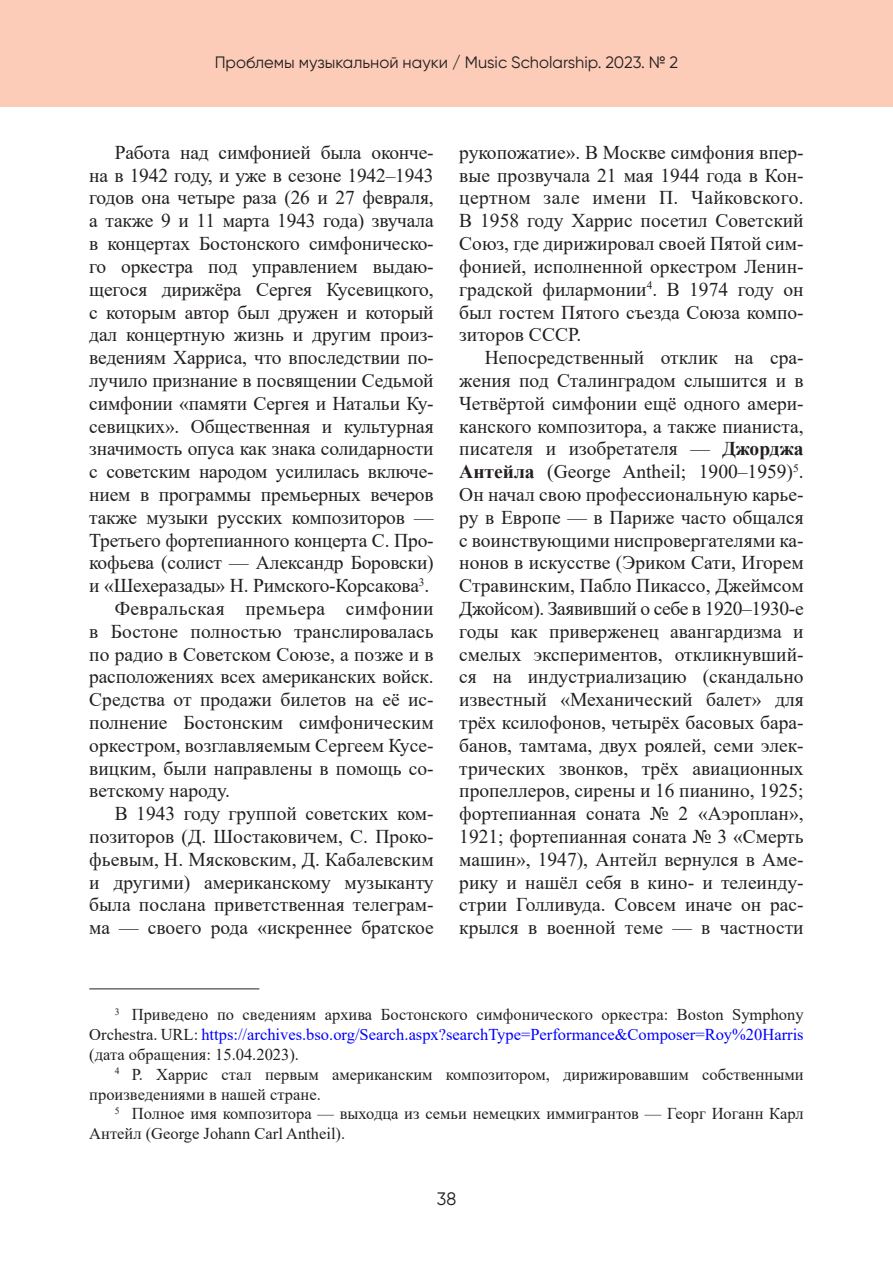
<style>
.page{position:relative;width:893px;height:1263px;background:#fff}
.page>*{position:absolute;margin:0;border:0;box-sizing:border-box;transform-origin:0 0}
.Текст{font:19.5px/22.8px "Times New Roman";color:#231f20;text-align:justify}
.t1{font:18px "Gilroy";color:#231f20}
.Примечание{font:16.5px/19.8px "Times New Roman";color:#231f20}
.t2{font:16.5px "Gilroy";color:#231f20}
.s1{font-weight:700}
.s2{color:#00f}
</style>
<div class="page">
<div style="left:0;top:0;width:893px;height:107px;background:#fcccb8"></div>
<hr style="left:89px;top:989px;width:170px;height:1px;background:#231f20">
<p class="t2" style="left:215px;top:53px;width:465px">Проблемы музыкальной науки / Music Scholarship. 2023. № 2</p>
<p class="Текст" style="left:89px;top:140px;width:346px;text-indent:26px">Работа над симфонией была оконче&shy;на в 1942 году, и уже в сезоне 1942–1943 годов она четыре раза (26 и 27 февраля, а также 9 и 11 марта 1943 года) звучала в концертах Бостонского симфоническо&shy;го оркестра под управлением выдаю&shy;щегося дирижёра Сергея Кусевицкого, с которым автор был дружен и который дал концертную жизнь и другим произ&shy;ведениям Харриса, что впоследствии по&shy;лучило признание в посвящении Седьмой симфонии «памяти Сергея и Натальи Ку&shy;севицких». Общественная и культурная значимость опуса как знака солидарности с советским народом усилилась включе&shy;нием в программы премьерных вечеров также музыки русских композиторов — Третьего фортепианного концерта С. Про&shy;кофьева (солист — Александр Боровски) и «Шехеразады» Н. Римского-Корсакова<sup>3</sup>.</p>
<p class="Текст" style="left:89px;top:596px;width:346px;text-indent:26px">Февральская премьера симфонии в Бостоне полностью транслировалась по радио в Советском Союзе, а позже и в расположениях всех американских войск.<br>Средства от продажи билетов на её ис&shy;полнение Бостонским симфоническим оркестром, возглавляемым Сергеем Кусе&shy;вицким, были направлены в помощь со&shy;ветскому народу.</p>
<p class="Текст" style="left:89px;top:802px;width:346px;text-indent:26px">В 1943 году группой советских ком&shy;позиторов (Д. Шостаковичем, С. Проко&shy;фьевым, Н. Мясковским, Д. Кабалевским и другими) американскому музыканту была послана приветственная телеграм&shy;ма — своего рода «искреннее братское</p>
<p class="Текст" style="left:459px;top:140px;width:346px">рукопожатие». В Москве симфония впер&shy;вые прозвучала 21 мая 1944 года в Кон&shy;цертном зале имени П. Чайковского.<br>В 1958 году Харрис посетил Советский Союз, где дирижировал своей Пятой сим&shy;фонией, исполненной оркестром Ленин&shy;градской филармонии<sup>4</sup>. В 1974 году он был гостем Пятого съезда Союза компо&shy;зиторов СССР.</p>
<p class="Текст" style="left:459px;top:346px;width:346px;text-indent:26px">Непосредственный отклик на сра&shy;жения под Сталинградом слышится и в Четвёртой симфонии ещё одного амери&shy;канского композитора, а также пианиста, писателя и изобретателя — <span class="s1">Джорджа Антейла</span> (George Antheil; 1900–1959)<sup>5</sup>.<br>Он начал свою профессиональную карье&shy;ру в Европе — в Париже часто общался с воинствующими ниспровергателями ка&shy;нонов в искусстве (Эриком Сати, Игорем Стравинским, Пабло Пикассо, Джеймсом Джойсом). Заявивший о себе в 1920–1930-е годы как приверженец авангардизма и смелых экспериментов, откликнувший&shy;ся на индустриализацию (скандально известный «Механический балет» для трёх ксилофонов, четырёх басовых бара&shy;банов, тамтама, двух роялей, семи элек&shy;трических звонков, трёх авиационных пропеллеров, сирены и 16 пианино, 1925; фортепианная соната № 2 «Аэроплан», 1921; фортепианная соната № 3 «Смерть машин», 1947), Антейл вернулся в Аме&shy;рику и нашёл себя в кино- и телеинду&shy;стрии Голливуда. Совсем иначе он рас&shy;крылся в военной теме — в частности</p>
<p class="Примечание" style="left:89px;top:1004px;width:716px;text-align:justify;text-indent:26px"><sup>3</sup> Приведено по сведениям архива Бостонского симфонического оркестра: Boston Symphony Orchestra. URL: <span class="s2">https://archives.bso.org/Search.aspx?searchType=Performance&amp;Composer=Roy%20Harris </span>(дата обращения: 15.04.2023).</p>
<p class="Примечание" style="left:89px;top:1064px;width:716px;text-indent:26px"><sup>4</sup> Р. Харрис стал первым американским композитором, дирижировавшим собственными произведениями в нашей стране.</p>
<p class="Примечание" style="left:89px;top:1103px;width:716px;text-indent:26px"><sup>5</sup> Полное имя композитора — выходца из семьи немецких иммигрантов — Георг Иоганн Карл<br>Антейл (George Johann Carl Antheil).</p>
<p class="t1" style="left:437px;top:1188px;width:21px">38</p>
</div>
